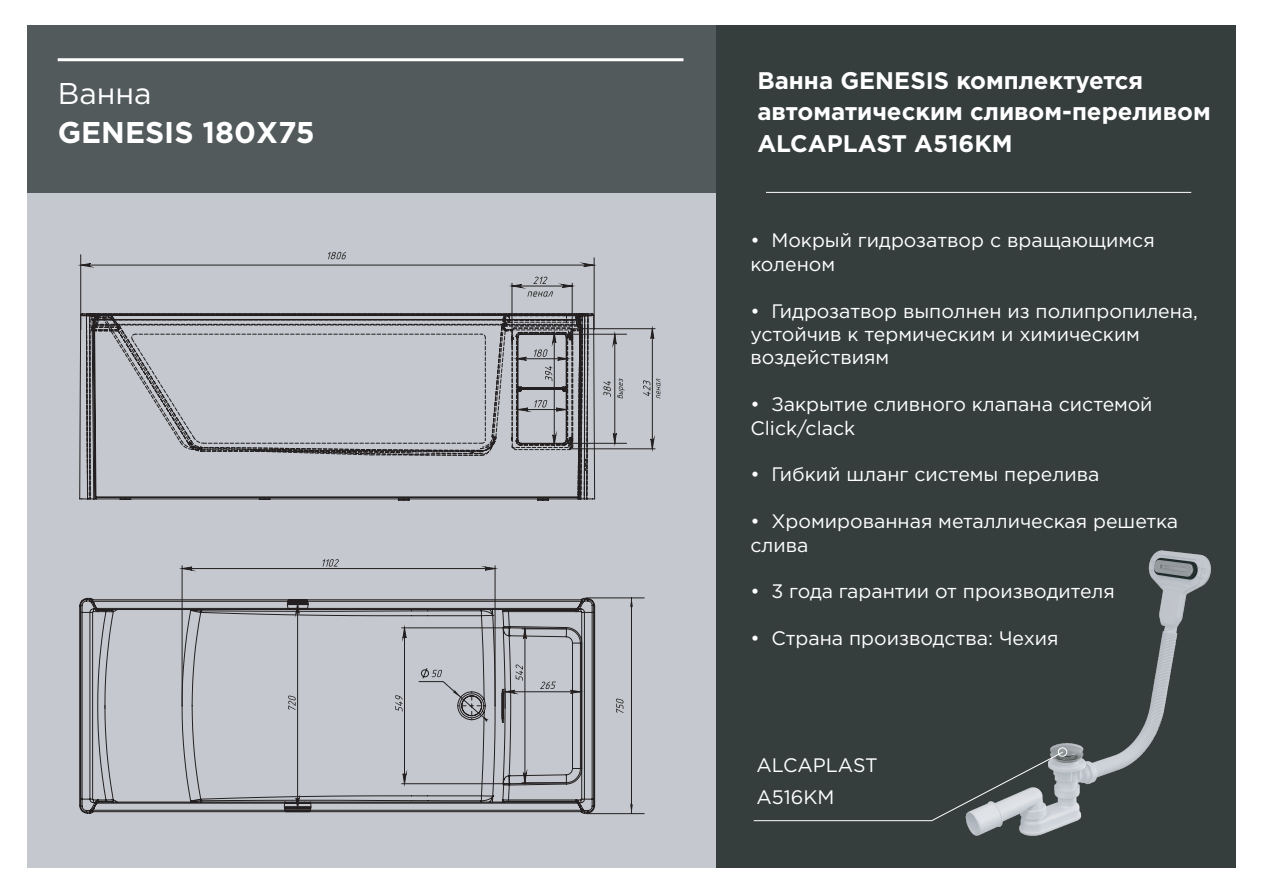
<style>
.page{position:relative;width:1263px;height:893px;background:#fff}
.page>*{position:absolute;margin:0;border:0;box-sizing:border-box;transform-origin:0 0}
.t1{font:700 30px "Gotham Pro";color:#fff}
.t2{font:30px "Gotham Pro";color:#fff}
.t3{font:700 24px/31.5px "Gotham Pro";color:#fff}
.t4{font:19.5px/23.4px "Gotham Pro";color:#fff}
</style>
<div class="page">
<div style="left:27px;top:25px;width:1209px;height:843px;background:#353d3d"></div>
<div style="left:27px;top:25px;width:689px;height:843px;background:#c5c9cf"></div>
<div style="left:27px;top:25px;width:689px;height:167px;background:#525a5c"></div>
<hr style="left:495px;top:566px;width:1px;height:140px;background:#231f20">
<hr style="left:182px;top:566px;width:1px;height:140px;background:#231f20">
<hr style="left:587px;top:813px;width:57px;height:1px;background:#231f20">
<hr style="left:586px;top:598px;width:58px;height:1px;background:#231f20">
<hr style="left:631px;top:598px;width:1px;height:216px;background:#231f20">
<svg style="left:179px;top:559px;width:319px;height:12px"></svg>
<svg style="left:79px;top:597px;width:517px;height:218px"></svg>
<svg style="left:418px;top:668px;width:71px;height:55px"></svg>
<svg style="left:616px;top:698px;width:7px;height:15px"></svg>
<hr style="left:512px;top:283px;width:1px;height:64px;background:#231f20">
<hr style="left:572px;top:283px;width:1px;height:64px;background:#231f20">
<svg style="left:509px;top:277px;width:66px;height:20px"></svg>
<svg style="left:78px;top:252px;width:519px;height:16px"></svg>
<svg style="left:80px;top:313px;width:580px;height:187px"></svg>
<hr style="left:80px;top:255px;width:1px;height:75px;background:#231f20">
<hr style="left:594px;top:258px;width:1px;height:72px;background:#231f20">
<hr style="left:83px;top:265px;width:510px;height:1px;background:#231f20">
<hr style="left:58px;top:58px;width:625px;height:3px;background:#fff">
<img style="left:922px;top:550px;width:289px;height:286px">
<hr style="left:766px;top:192px;width:425px;height:1px;background:#fff">
<svg style="left:753px;top:751px;width:311px;height:70px"></svg>
<div style="left:1058px;top:747px;width:9px;height:10px;border:1px solid #fff;border-radius:50%"></div>
<svg style="left:630px;top:803px;width:3px;height:7px"></svg>
<svg style="left:630px;top:598px;width:3px;height:10px"></svg>
<h1 class="t2" style="left:58px;top:77px;width:95px">Ванна</h1>
<h1 class="t1" style="left:58px;top:115px;width:259px">GENESIS 180Х75</h1>
<p class="t3" style="left:757px;top:64px;width:455px">Ванна GENESIS комплектуется автоматическим сливом-переливом<br>ALCAPLAST A516KM</p>
<p class="t4" style="left:750px;top:229px;width:406px">• Мокрый гидрозатвор с вращающимся коленом</p>
<p class="t4" style="left:750px;top:299px;width:449px">• Гидрозатвор выполнен из полипропилена, устойчив к термическим и химическим воздействиям</p>
<p class="t4" style="left:750px;top:392px;width:404px">• Закрытие сливного клапана системой<br>Click/clack</p>
<p class="t4" style="left:750px;top:463px;width:350px">• Гибкий шланг системы перелива</p>
<p class="t4" style="left:750px;top:509px;width:429px">• Хромированная металлическая решетка слива</p>
<p class="t4" style="left:750px;top:580px;width:366px">• 3 года гарантии от производителя</p>
<p class="t4" style="left:750px;top:626px;width:310px">• Страна производства: Чехия</p>
<p class="t4" style="left:756px;top:750px;width:123px;line-height:31.5px">ALCAPLAST<br>A516KM</p>
</div>
